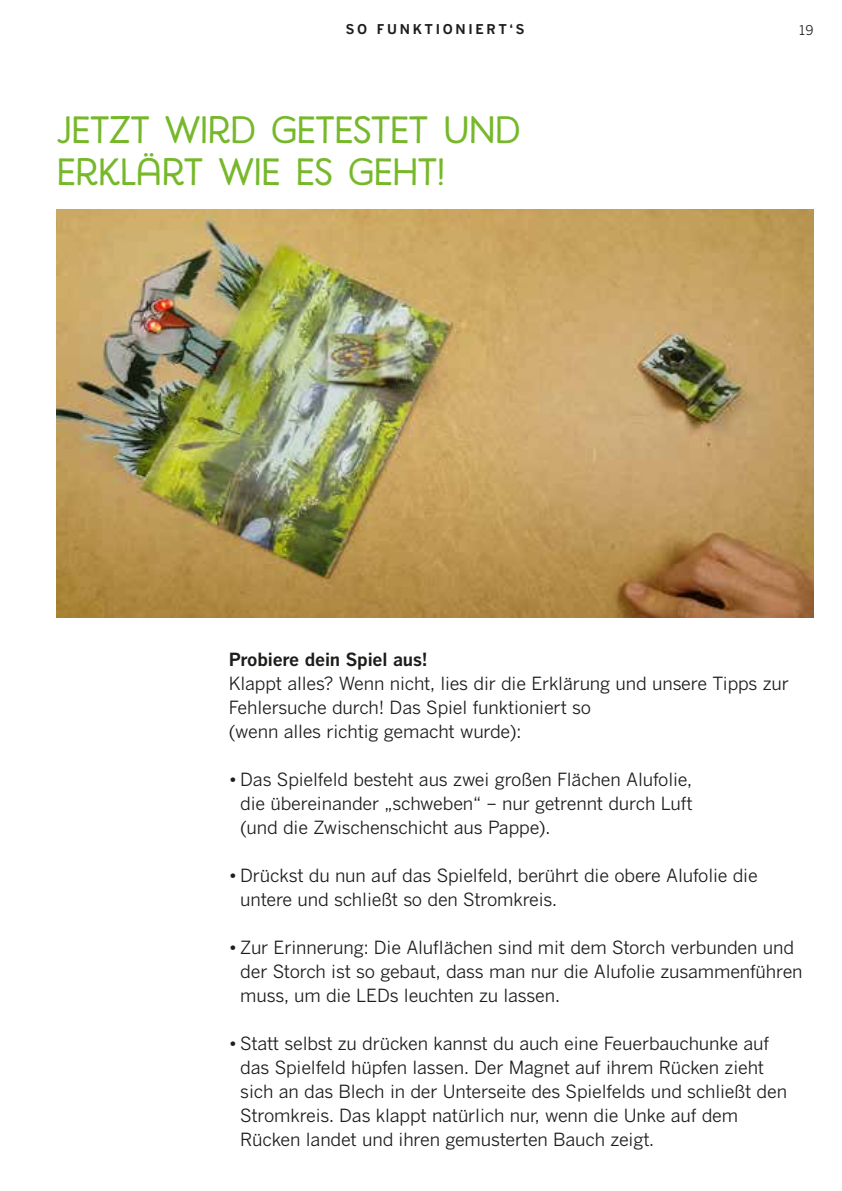
<style>
.page{position:relative;width:842px;height:1191px;background:#fff}
.page>*{position:absolute;margin:0;border:0;box-sizing:border-box;transform-origin:0 0}
.t1{font:38px/42px "Harman Retro";letter-spacing:-.01em;color:#76b82a}
.t2{font:18px/24px "Benton Gothic";letter-spacing:-.01em;color:#1d1d1b}
.t3{font:700 18px "Benton Gothic";letter-spacing:-.01em;color:#1d1d1b}
.t4{font:700 13.4px "Benton Gothic";letter-spacing:.2em;color:#1d1d1b}
.t5{font:13.4px "Benton Gothic";color:#1d1d1b}
</style>
<div class="page">
<img style="left:57px;top:209px;width:757px;height:408px">
<p class="t4" style="left:346px;top:20px;width:180px">SO FUNKTIONIERT‘S</p>
<h1 class="t1" style="left:57px;top:110px;width:465px">JETZT WIRD GETESTET UND<br>ERKLÄRT WIE ES GEHT!</h1>
<p class="t5" style="left:799px;top:22px;width:16px">19</p>
<p class="t3" style="left:229px;top:648px;width:200px">Probiere dein Spiel aus!</p>
<p class="t2" style="left:229px;top:671px;width:561px">Klappt alles? Wenn nicht, lies dir die Erklärung und unsere Tipps zur<br>Fehlersuche durch! Das Spiel funktioniert so<br>(wenn alles richtig gemacht wurde):</p>
<p class="t2" style="left:240px;top:767px;width:454px;text-align:justify;text-indent:-11px">• Das Spielfeld besteht aus zwei großen Flächen Alufolie, die übereinander „schweben“ – nur getrennt durch Luft (und die Zwischenschicht aus Pappe).</p>
<p class="t2" style="left:240px;top:863px;width:519px;text-indent:-11px">• Drückst du nun auf das Spielfeld, berührt die obere Alufolie die untere und schließt so den Stromkreis.</p>
<p class="t2" style="left:240px;top:935px;width:564px;text-indent:-11px">• Zur Erinnerung: Die Aluflächen sind mit dem Storch verbunden und der Storch ist so gebaut, dass man nur die Alufolie zusammenführen muss, um die LEDs leuchten zu lassen.</p>
<p class="t2" style="left:240px;top:1031px;width:548px;text-indent:-11px">• Statt selbst zu drücken kannst du auch eine Feuerbauchunke auf das Spielfeld hüpfen lassen. Der Magnet auf ihrem Rücken zieht sich an das Blech in der Unterseite des Spielfelds und schließt den Stromkreis. Das klappt natürlich nur, wenn die Unke auf dem Rücken landet und ihren gemusterten Bauch zeigt.</p>
</div>
